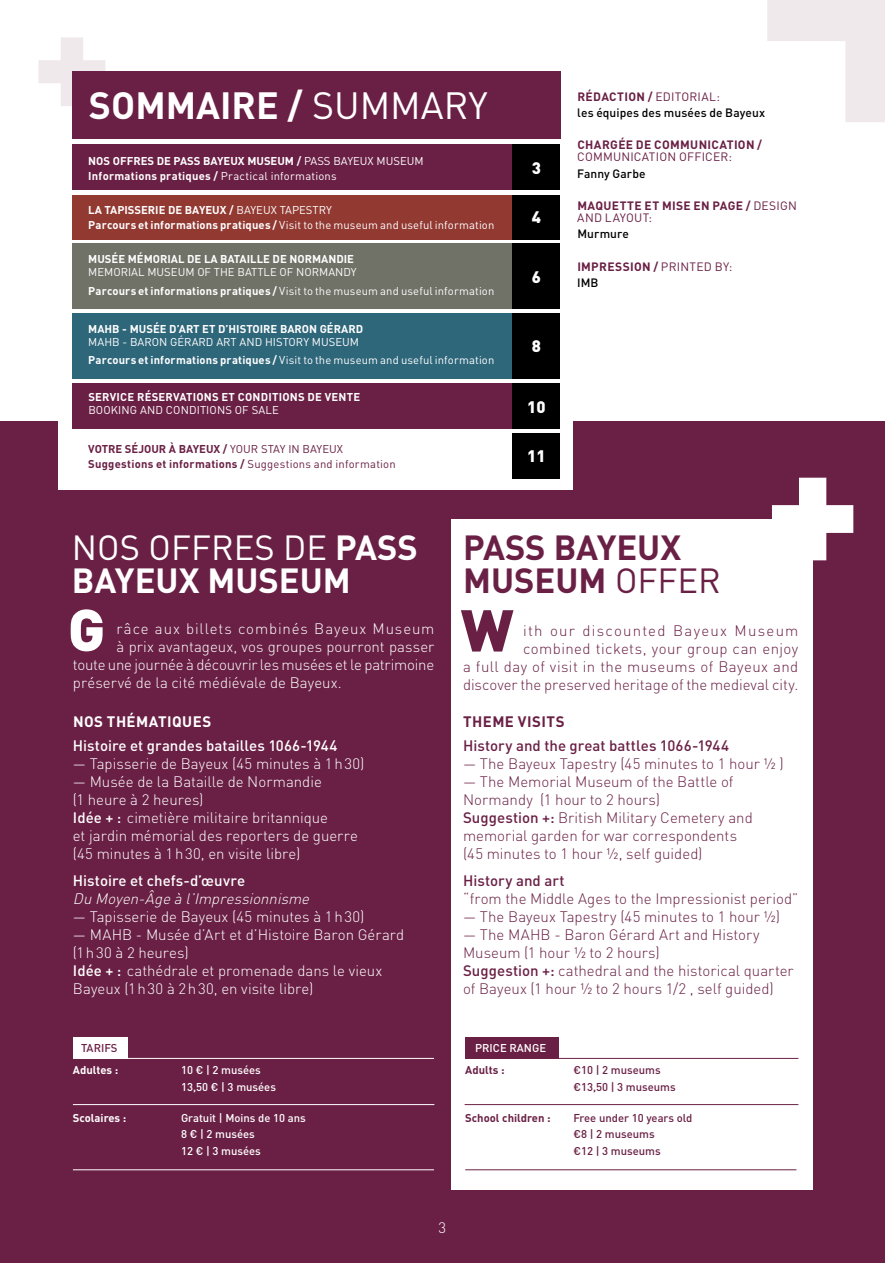
<style>
.page{position:relative;width:885px;height:1263px;background:#fff}
.page>*{position:absolute;margin:0;border:0;box-sizing:border-box;transform-origin:0 0}
.t1{font:900 58.05px "DIN Pro";color:#fff}
.t2{font:900 58.05px "DIN Pro";color:#6a2045}
.t3{font:700 37.5px "DIN Pro";color:#fff}
.t4{font:700 34.5px/33px "DIN Pro";color:#fff}
.t5{font:700 34.5px/33px "DIN Pro";color:#6a2045}
.t6{font:900 16.5px "DIN Pro";color:#fff}
.t7{font:300 15px/18px "DIN Pro";color:#fff}
.t8{font:300 15px/18px "DIN Pro";letter-spacing:.005em;color:#6a2045}
.t9{font:300 15px/18px "DIN Pro";letter-spacing:.025em;color:#6a2045;text-align:right}
.t10{font:500 15px "DIN Pro";color:#fff}
.t11{font:500 15px "DIN Pro";color:#6a2045}
.t12{font:300 15px "DIN Pro";letter-spacing:.055em;color:#fff}
.t13{font:italic 300 15px "DIN Pro";color:#fff}
.t14{font:700 15px "DIN Pro";letter-spacing:.03em;color:#fff}
.t15{font:700 15px "DIN Pro";letter-spacing:.03em;color:#6a2045}
.t16{font:700 12px/12px "DIN Pro";letter-spacing:.025em;color:#6a2045}
.t17{font:500 12px/16.2px "DIN Pro";letter-spacing:.005em;color:#000}
.t18{font:12px "DIN Pro";letter-spacing:.015em;color:#6a2045}
.t19{font:11.25px "DIN Pro";letter-spacing:.01em;color:#fff}
.t20{font:700 11.25px "DIN Pro";color:#fff}
.t21{font:700 11.25px/15.1px "DIN Pro";letter-spacing:.02em;color:#6a2045}
.t22{font:700 11.25px "DIN Pro";letter-spacing:.02em;color:#fff}
.t23{font:500 11.25px/16.5px "DIN Pro";color:#fff}
.t24{font:500 11.25px/16.5px "DIN Pro";color:#6a2045}
.t25{font:700 11.25px "DIN Pro";color:#6a2045}
.s1{font-weight:400}
.s2{font-weight:700}
.s3{font-weight:700;color:#6a2045}
.s4{font-weight:400;color:#6a2045}
.s5{font-weight:500;color:#000}
.s6{font-weight:500}
</style>
<div class="page">
<div style="left:0;top:421px;width:884px;height:842px;background:#6a2045"></div>
<svg style="left:772px;top:478px;width:81px;height:82px"></svg>
<div style="left:451px;top:519px;width:361px;height:671px;background:#fff"></div>
<div style="left:465px;top:1037px;width:93px;height:22px;background:#6a2045"></div>
<hr style="left:464px;top:1104px;width:334px;height:1px;background:#6a2045">
<hr style="left:544px;top:1058px;width:254px;height:1px;background:#6a2045">
<div style="left:73px;top:1037px;width:54px;height:22px;background:#fff"></div>
<hr style="left:73px;top:1104px;width:361px;height:1px;background:#fff">
<hr style="left:127px;top:1058px;width:307px;height:1px;background:#fff">
<hr style="left:73px;top:1169px;width:361px;height:1px;background:#fff">
<hr style="left:465px;top:1169px;width:331px;height:1px;background:#6a2045">
<div style="left:58px;top:343px;width:514px;height:147px;background:#fff"></div>
<div style="left:72px;top:313px;width:440px;height:66px;background:#2e667a"></div>
<div style="left:512px;top:313px;width:48px;height:66px;background:#000"></div>
<svg style="left:38px;top:37px;width:67px;height:69px"></svg>
<svg style="left:767px;top:0;width:117px;height:122px"></svg>
<div style="left:72px;top:195px;width:440px;height:44px;background:#923932"></div>
<div style="left:72px;top:244px;width:440px;height:65px;background:#707167"></div>
<div style="left:512px;top:195px;width:48px;height:44px;background:#000"></div>
<div style="left:512px;top:244px;width:48px;height:65px;background:#000"></div>
<div style="left:72px;top:144px;width:440px;height:46px;background:#6a2045"></div>
<div style="left:72px;top:72px;width:488px;height:67px;background:#6a2045"></div>
<div style="left:512px;top:144px;width:48px;height:46px;background:#000"></div>
<div style="left:72px;top:383px;width:440px;height:46px;background:#6a2045"></div>
<div style="left:512px;top:383px;width:48px;height:46px;background:#000"></div>
<div style="left:512px;top:433px;width:48px;height:46px;background:#000"></div>
<h2 class="t3" style="left:89px;top:74px;width:400px">SOMMAIRE / <span class="s1">SUMMARY</span></h2>
<p class="t20" style="left:88px;top:151px;width:337px">NOS OFFRES DE PASS BAYEUX MUSEUM / <span class="s1">PASS BAYEUX MUSEUM</span></p>
<p class="t22" style="left:88px;top:166px;width:250px">Informations pratiques / <span class="s1">Practical informations</span></p>
<p class="t20" style="left:88px;top:201px;width:245px">LA TAPISSERIE DE BAYEUX / <span class="s1">BAYEUX TAPESTRY</span></p>
<p class="t20" style="left:88px;top:250px;width:267px">MUSÉE MÉMORIAL DE LA BATAILLE DE NORMANDIE</p>
<p class="t19" style="left:88px;top:265px;width:270px">MEMORIAL MUSEUM OF THE BATTLE OF NORMANDY</p>
<p class="t19" style="left:88px;top:217px;width:407px"><span class="s2">Parcours et informations pratiques /</span> Visit to the museum and useful information</p>
<p class="t19" style="left:88px;top:283px;width:407px"><span class="s2">Parcours et informations pratiques /</span> Visit to the museum and useful information</p>
<p class="t6" style="left:531px;top:156px;width:11px">3</p>
<p class="t6" style="left:531px;top:206px;width:11px">4</p>
<p class="t6" style="left:531px;top:266px;width:11px">6</p>
<p class="t20" style="left:88px;top:319px;width:276px">MAHB - MUSÉE D’ART ET D’HISTOIRE BARON GÉRARD</p>
<p class="t19" style="left:88px;top:334px;width:272px">MAHB - BARON GÉRARD ART AND HISTORY MUSEUM</p>
<p class="t6" style="left:531px;top:335px;width:11px">8</p>
<p class="t19" style="left:88px;top:353px;width:407px"><span class="s2">Parcours et informations pratiques /</span> Visit to the museum and useful information</p>
<p class="t22" style="left:88px;top:387px;width:273px">SERVICE RÉSERVATIONS ET CONDITIONS DE VENTE</p>
<p class="t19" style="left:88px;top:402px;width:192px">BOOKING AND CONDITIONS OF SALE</p>
<p class="t6" style="left:527px;top:395px;width:20px">10</p>
<p class="t6" style="left:527px;top:445px;width:20px">11</p>
<p class="t21" style="left:88px;top:440px;width:309px">VOTRE SÉJOUR À BAYEUX / <span class="s1">YOUR STAY IN BAYEUX<br></span>Suggestions et informations / <span class="s1">Suggestions and information</span></p>
<p class="t17" style="left:577px;top:87px;width:189px"><span class="s3">RÉDACTION /</span> <span class="s4">EDITORIAL:<br></span>les équipes des musées de Bayeux</p>
<p class="t16" style="left:577px;top:138px;width:186px">CHARGÉE DE COMMUNICATION /</p>
<p class="t18" style="left:577px;top:149px;width:156px">COMMUNICATION OFFICER:</p>
<p class="t17" style="left:577px;top:164px;width:70px">Fanny Garbe</p>
<p class="t16" style="left:577px;top:198px;width:221px">MAQUETTE ET MISE EN PAGE / <span class="s1">DESIGN<br>AND LAYOUT:</span></p>
<p class="t17" style="left:577px;top:225px;width:53px">Murmure</p>
<p class="t16" style="left:577px;top:257px;width:157px;line-height:16.2px">IMPRESSION / <span class="s1">PRINTED BY:<br></span><span class="s5">IMB</span></p>
<h3 class="t4" style="left:72px;top:527px;width:347px"><span class="s1">NOS OFFRES DE</span> PASS<br>BAYEUX MUSEUM</h3>
<h3 class="t5" style="left:463px;top:527px;width:259px">PASS BAYEUX<br>MUSEUM <span class="s1">OFFER</span></h3>
<h1 class="t1" style="left:68px;top:591px;width:39px">G</h1>
<p class="t12" style="left:116px;top:616px;width:319px">râce aux billets combinés Bayeux Museum</p>
<p class="t7" style="left:116px;top:636px;width:319px">à prix avantageux, vos groupes pourront passer</p>
<p class="t7" style="left:73px;top:654px;width:363px">toute une journée à découvrir les musées et le patrimoine</p>
<p class="t7" style="left:73px;top:672px;width:270px">préservé de la cité médiévale de Bayeux.</p>
<p class="t14" style="left:73px;top:709px;width:140px">NOS THÉMATIQUES</p>
<p class="t10" style="left:73px;top:733px;width:266px">Histoire et grandes batailles 1066-1944</p>
<p class="t7" style="left:73px;top:753px;width:293px">— Tapisserie de Bayeux (45 minutes à 1h30)</p>
<p class="t7" style="left:73px;top:771px;width:286px">— Musée de la Bataille de Normandie<br>(1 heure à 2 heures)<br><span class="s6">Idée + :</span> cimetière militaire britannique<br>et jardin mémorial des reporters de guerre (45 minutes à 1h30, en visite libre)</p>
<p class="t10" style="left:73px;top:868px;width:174px">Histoire et chefs-d’œuvre</p>
<p class="t13" style="left:73px;top:887px;width:242px">Du Moyen-Âgeàl’Impressionnisme</p>
<p class="t7" style="left:73px;top:906px;width:293px">— Tapisserie de Bayeux (45 minutes à 1h30)</p>
<p class="t7" style="left:73px;top:924px;width:333px">— MAHB - Musée d’Art et d’Histoire Baron Gérard (1h30 à 2 heures)<br><span class="s6">Idée + :</span> cathédrale et promenade dans le vieux Bayeux (1h30 à 2h30, en visite libre)</p>
<p class="t24" style="left:81px;top:1038px;width:38px">TARIFS</p>
<p class="t20" style="left:73px;top:1061px;width:47px">Adultes :</p>
<p class="t23" style="left:181px;top:1061px;width:96px">10 € | 2 musées<br>13,50 € | 3 musées</p>
<p class="t20" style="left:73px;top:1108px;width:55px">Scolaires :</p>
<p class="t23" style="left:181px;top:1108px;width:126px">Gratuit | Moins de 10 ans<br>8 € | 2 musées<br>12 € | 3 musées</p>
<h1 class="t2" style="left:461px;top:591px;width:54px">W</h1>
<p class="t9" style="left:463px;top:620px;width:337px">ith our discounted Bayeux Museum combined tickets, your group can enjoy<br>a full day of visit in the museums of Bayeux and discover the preserved heritage of the medieval city.</p>
<p class="t15" style="left:463px;top:709px;width:103px">THEME VISITS</p>
<p class="t11" style="left:463px;top:733px;width:267px">History and the great battles 1066-1944</p>
<p class="t8" style="left:463px;top:753px;width:322px">— The Bayeux Tapestry (45 minutes to 1 hour ½ )</p>
<p class="t8" style="left:463px;top:771px;width:291px">— The Memorial Museum of the Battle of Normandy (1 hour to 2 hours)<br><span class="s6">Suggestion +:</span> British Military Cemetery and memorial garden for war correspondents (45 minutes to 1 hour ½, self guided)</p>
<p class="t11" style="left:463px;top:868px;width:103px">History and art</p>
<p class="t8" style="left:463px;top:888px;width:337px">“from the Middle Ages to the Impressionist period”</p>
<p class="t8" style="left:463px;top:906px;width:318px">— The Bayeux Tapestry (45 minutes to 1 hour ½)</p>
<p class="t8" style="left:463px;top:924px;width:332px">— The MAHB - Baron Gérard Art and History Museum (1 hour ½ to 2 hours)<br><span class="s6">Suggestion +:</span> cathedral and the historical quarter of Bayeux (1 hour ½ to 2 hours 1/2 , self guided)</p>
<p class="t23" style="left:475px;top:1038px;width:72px">PRICE RANGE</p>
<p class="t25" style="left:465px;top:1061px;width:41px">Adults :</p>
<p class="t24" style="left:573px;top:1061px;width:104px">€10 | 2 museums €13,50 | 3 museums</p>
<p class="t25" style="left:465px;top:1108px;width:87px">School children :</p>
<p class="t24" style="left:573px;top:1108px;width:121px">Free under 10 years old €8 | 2 museums<br>€12 | 3 museums</p>
<p class="t7" style="left:438px;top:1217px;width:9px">3</p>
</div>
